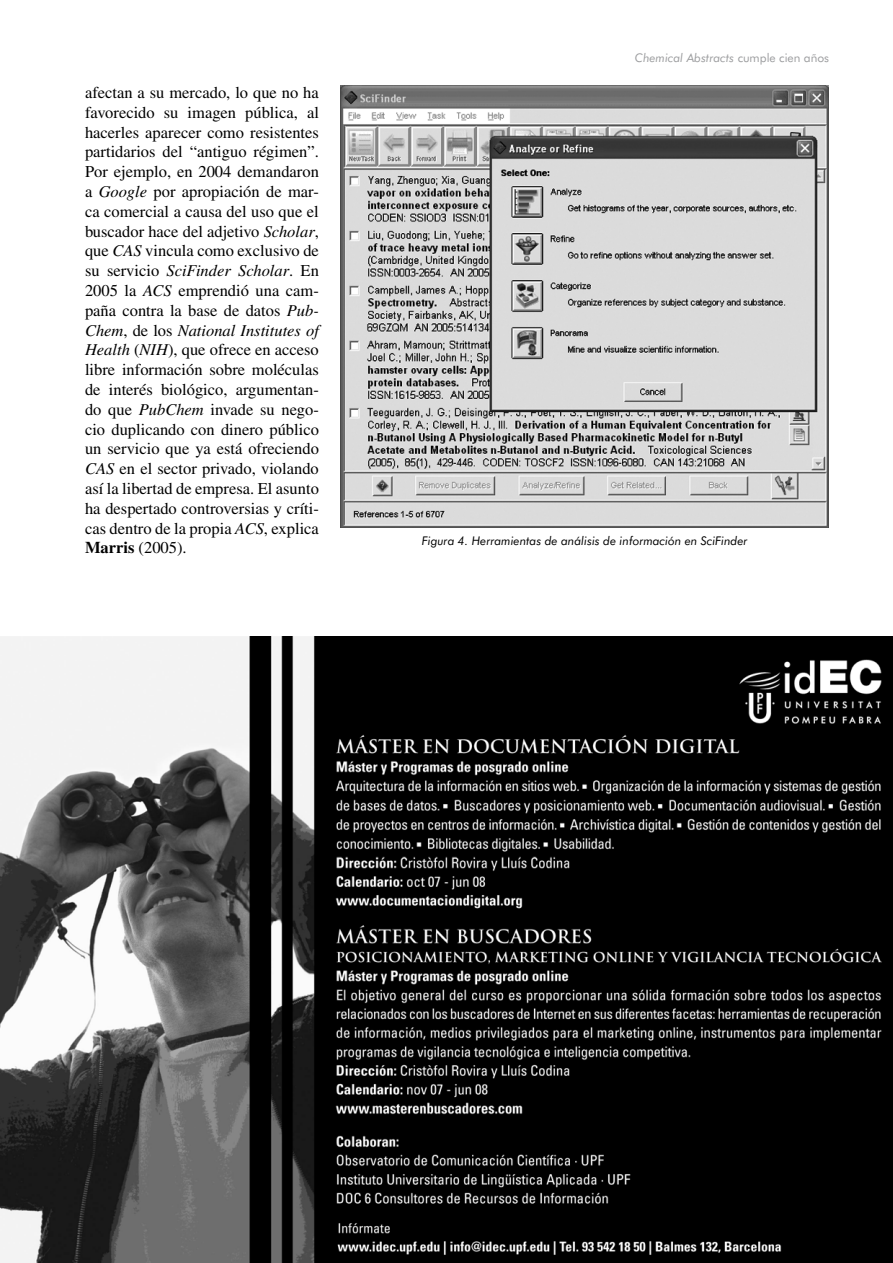
<style>
.page{position:relative;width:893px;height:1263px;background:#fff}
.page>*{position:absolute;margin:0;border:0;box-sizing:border-box;transform-origin:0 0}
.t1{font:16.5px/19.8px "Times";color:#000;text-align:justify}
.t2{font:italic 12px "Futura BT";color:#000}
.t3{font:italic 12px "Futura BT";color:#9c9d9f}
.s1{font-style:italic}
.s2{font-weight:700}
.s3{font-style:normal}
</style>
<div class="page">
<img style="left:340px;top:85px;width:488px;height:442px">
<img style="left:0;top:637px;width:893px;height:626px">
<p class="t1" style="left:85px;top:82px;width:235px">afectan a su mercado, lo que no ha favorecido su imagen pública, al hacerles aparecer como resistentes partidarios del “antiguo régimen”.<br>Por ejemplo, en 2004 demandaron a <span class="s1">Google</span> por apropiación de mar&shy;ca comercial a causa del uso que el buscador hace del adjetivo <span class="s1">Scholar</span>, que <span class="s1">CAS</span> vincula como exclusivo de su servicio <span class="s1">SciFinder Scholar</span>. En 2005 la <span class="s1">ACS</span> emprendió una cam&shy;paña contra la base de datos <span class="s1">Pub-Chem</span>, de los <span class="s1">National Institutes of Health</span> (<span class="s1">NIH</span>), que ofrece en acceso libre información sobre moléculas de interés biológico, argumentan&shy;do que <span class="s1">PubChem</span> invade su nego&shy;cio duplicando con dinero público un servicio que ya está ofreciendo <span class="s1">CAS</span> en el sector privado, violando así la libertad de empresa. El asunto ha despertado controversias y críti&shy;cas dentro de la propia <span class="s1">ACS</span>, explica <span class="s2">Marris</span> (2005).</p>
<p class="t3" style="left:635px;top:51px;width:196px">Chemical Abstracts <span class="s3">cumple cien años</span></p>
<p class="t2" style="left:422px;top:533px;width:327px">Figura 4. Herramientas de análisis de información en SciFinder</p>
</div>
